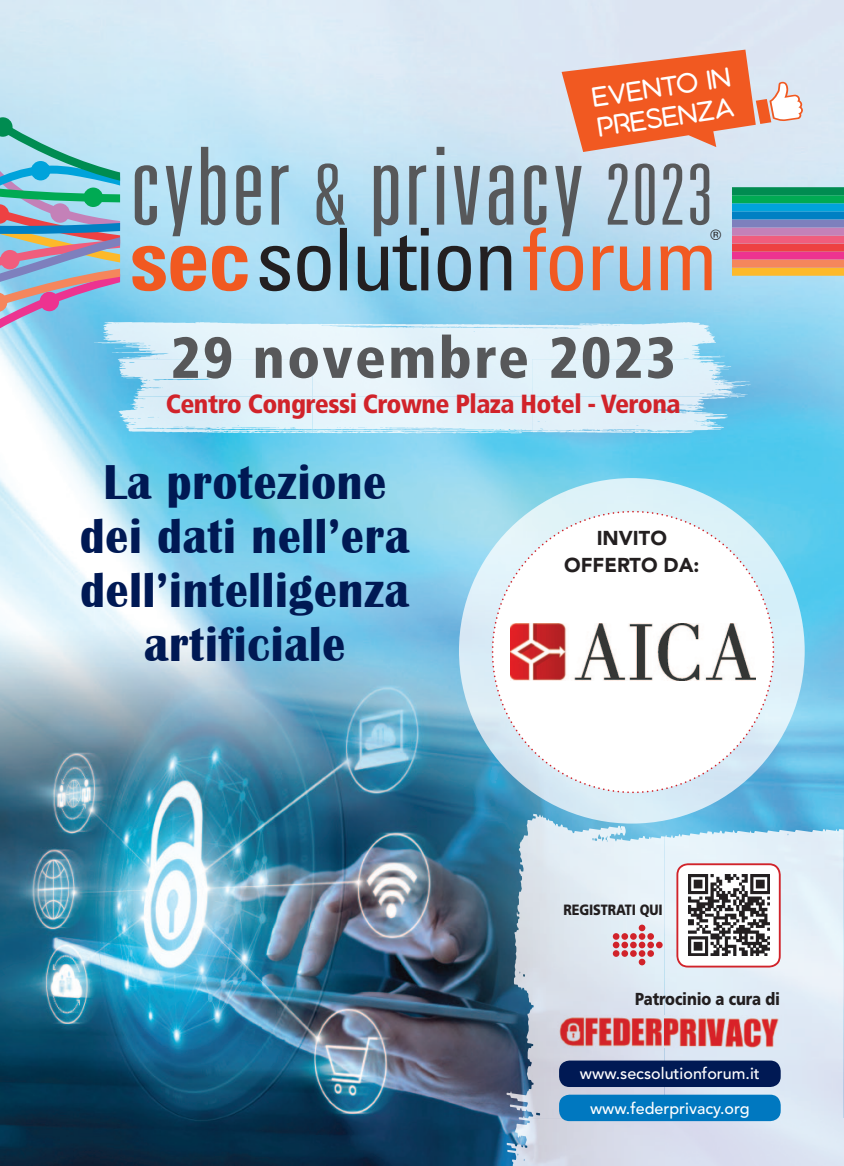
<style>
.page{position:relative;width:844px;height:1166px;background:#fff}
.page>*{position:absolute;margin:0;border:0;box-sizing:border-box;transform-origin:0 0}
.t1{font:300 ultra-condensed 107.8px "Univers";letter-spacing:.02em;color:#57585a;scale:1.1 1}
.t2{font:900 condensed 57.75px "Frutiger";letter-spacing:.04em;color:#57585a}
.t3{font:700 50.4px/53.9px "Britannic";letter-spacing:.02em;color:#001954;text-align:center;scale:.9 1}
.t4{font:900 condensed 26.25px "Frutiger";letter-spacing:-.02em;color:#d1232a}
.t5{font:24.68px/30.1px "Aquatico";color:#fff}
.t6{font:900 19.95px/26.6px "Avenir";color:#231f20;text-align:center}
.t7{font:900 17.32px "Frutiger";letter-spacing:-.01em;color:#231f20;scale:.85 1}
.t8{font:500 16.1px/35.4px "Avenir";color:#fff;text-align:center}
.t9{font:900 14.88px "Frutiger";letter-spacing:-.01em;color:#231f20;scale:.85 1}
.t10{font:14.53px "Helvetica";color:#231f20}
.s1{font-size:84px}
</style>
<div class="page">
<img style="left:0;top:0;width:843px;height:1166px">
<img style="left:664px;top:829px;width:180px;height:337px">
<img style="left:516px;top:815px;width:19px;height:116px">
<img style="left:506px;top:1119px;width:158px;height:47px">
<div style="left:459px;top:478px;width:345px;height:345px;background:#dbeff8;border-radius:173px"></div>
<svg style="left:491px;top:511px;width:283px;height:282px"></svg>
<div style="left:559px;top:1060px;width:221px;height:27px;background:#001954;border-radius:10px"></div>
<div style="left:559px;top:1094px;width:221px;height:27px;background:#0078c0;border-radius:10px"></div>
<img style="left:557px;top:1015px;width:224px;height:32px">
<svg style="left:638px;top:924px;width:7px;height:7px"></svg>
<div style="left:612px;top:933px;width:7px;height:7px;background:#d1232a;border-radius:50%"></div>
<div style="left:621px;top:933px;width:7px;height:7px;background:#d1232a;border-radius:50%"></div>
<div style="left:630px;top:933px;width:6px;height:7px;background:#d1232a;border-radius:50%"></div>
<div style="left:638px;top:933px;width:7px;height:7px;background:#d1232a;border-radius:50%"></div>
<div style="left:647px;top:933px;width:6px;height:7px;background:#d1232a;border-radius:50%"></div>
<svg style="left:612px;top:941px;width:7px;height:7px"></svg>
<div style="left:621px;top:941px;width:7px;height:7px;background:#d1232a;border-radius:50%"></div>
<div style="left:630px;top:941px;width:6px;height:7px;background:#d1232a;border-radius:50%"></div>
<svg style="left:638px;top:941px;width:7px;height:7px"></svg>
<div style="left:647px;top:941px;width:6px;height:7px;background:#d1232a;border-radius:50%"></div>
<svg style="left:655px;top:941px;width:7px;height:7px"></svg>
<div style="left:612px;top:950px;width:7px;height:7px;background:#d1232a;border-radius:50%"></div>
<div style="left:621px;top:950px;width:7px;height:7px;background:#d1232a;border-radius:50%"></div>
<div style="left:630px;top:950px;width:6px;height:7px;background:#d1232a;border-radius:50%"></div>
<div style="left:638px;top:950px;width:7px;height:7px;background:#d1232a;border-radius:50%"></div>
<div style="left:647px;top:950px;width:6px;height:7px;background:#d1232a;border-radius:50%"></div>
<div style="left:638px;top:959px;width:7px;height:6px;background:#d1232a;border-radius:50%"></div>
<svg style="left:676px;top:863px;width:104px;height:104px"></svg>
<svg style="left:0;top:41px;width:120px;height:408px;background:#a2c7da"></svg>
<img style="left:103px;top:322px;width:10px;height:16px">
<img style="left:139px;top:324px;width:587px;height:106px">
<svg style="left:132px;top:246px;width:115px;height:45px;background:#cf8f78"></svg>
<svg style="left:259px;top:228px;width:252px;height:63px;background:#779bac"></svg>
<svg style="left:523px;top:50px;width:320px;height:366px;background:#c0c2c8"></svg>
<p class="t5" style="left:590px;top:87px;width:141px;rotate:-9deg">EVENTO IN<br>PRESENZA</p>
<h1 class="t1" style="left:130px;top:130px;width:530px">cyber <span class="s1">&amp;</span> privacy <span class="s1">2023</span></h1>
<p class="t10" style="left:710px;top:223px;width:12px">®</p>
<p class="t2" style="left:170px;top:323px;width:506px">29 novembre 2023</p>
<p class="t4" style="left:166px;top:388px;width:516px">Centro Congressi Crowne Plaza Hotel - Verona</p>
<p class="t3" style="left:80px;top:456px;width:367px">La protezione dei dati nell’era dell’intelligenza artificiale</p>
<p class="t6" style="left:564px;top:525px;width:137px">INVITO<br>OFFERTO DA:</p>
<p class="t9" style="left:563px;top:900px;width:118px">REGISTRATI QUI</p>
<p class="t7" style="left:634px;top:988px;width:172px">Patrocinio a cura di</p>
<p class="t8" style="left:579px;top:1056px;width:181px">www.secsolutionforum.it www.federprivacy.org</p>
</div>
